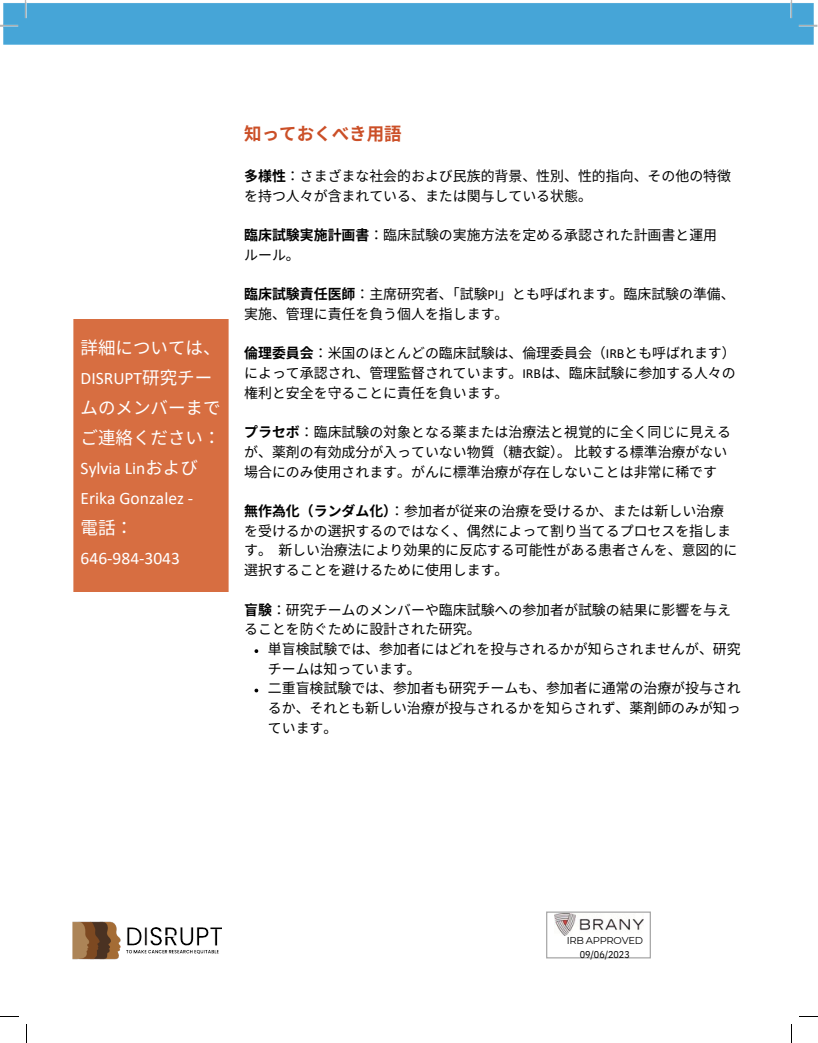
<style>
.page{position:relative;width:818px;height:1043px;background:#fff}
.page>*{position:absolute;margin:0;border:0;box-sizing:border-box;transform-origin:0 0}
.t1{font:17.5px/30px "Calibri";color:#fff}
.t2{font:700 17.5px "Noto Sans CJ Ksc";color:#cb4f27}
.t3{font:13.88px/19.8px "Noto Sans CJ Ksc";color:#000}
.t4{font:10px "Montserrat";letter-spacing:-.03em;color:#000}
.t5{font:10px "IBM Plex Sans Cond";color:#000}
.s1{font-family:"Noto Sans CJ Ksc"}
.s2{font-weight:700}
.s3{font-family:"Calibri"}
</style>
<div class="page">
<svg style="left:26px;top:1024px;width:1px;height:18px"></svg>
<svg style="left:0;top:1016px;width:19px;height:1px"></svg>
<div style="left:73px;top:319px;width:156px;height:272px;background:#d76e41"></div>
<img style="left:72px;top:921px;width:49px;height:39px">
<img style="left:0;top:0;width:818px;height:45px">
<svg style="left:791px;top:1024px;width:1px;height:18px"></svg>
<svg style="left:799px;top:1016px;width:18px;height:1px"></svg>
<img style="left:126px;top:927px;width:95px;height:26px">
<img style="left:546px;top:911px;width:105px;height:48px">
<img style="left:554px;top:913px;width:89px;height:22px">
<svg style="left:254px;top:649px;width:4px;height:4px"></svg>
<svg style="left:254px;top:688px;width:4px;height:4px"></svg>
<h3 class="t1" style="left:81px;top:335px;width:141px"><span class="s1">詳細については、<br></span>DISRUPT<span class="s1">研究チームのメンバーまでご連絡ください：<br></span>Sylvia Lin<span class="s1">および<br></span>Erika Gonzalez -<br><span class="s1">電話：<br></span>646-984-3043</h3>
<h4 class="t2" style="left:244px;top:120px;width:158px">知っておくべき用語</h4>
<h4 class="t3" style="left:244px;top:165px;width:488px"><span class="s2">多様性</span>： さまざまな社会的および民族的背景、性別、性的指向、その他の特徴を持つ人々が含まれている、または関与している状態。</h4>
<p class="t3" style="left:244px;top:224px;width:472px"><span class="s2">臨床試験実施計画書</span>： 臨床試験の実施方法を定める承認された計画書と運用ルール。</p>
<p class="t3" style="left:244px;top:284px;width:492px"><span class="s2">臨床試験責任医師</span>： 主席研究者、「試験<span class="s3">PI</span>」とも呼ばれます。臨床試験の準備、実施、管理に責任を負う個人を指します。</p>
<p class="t3" style="left:244px;top:343px;width:493px;text-align:justify"><span class="s2">倫理委員会</span>： 米国のほとんどの臨床試験は、倫理委員会（<span class="s3">IRB</span>とも呼ばれます）によって承認され、管理監督されています。<span class="s3">IRB</span>は、臨床試験に参加する人々の権利と安全を守ることに責任を負います。</p>
<p class="t3" style="left:244px;top:421px;width:488px"><span class="s2">プラセボ</span>： 臨床試験の対象となる薬または治療法と視覚的に全く同じに見えるが、薬剤の有効成分が入っていない物質（糖衣錠）。比較する標準治療がない場合にのみ使用されます。がんに標準治療が存在しないことは非常に稀です</p>
<p class="t3" style="left:244px;top:500px;width:494px"><span class="s2">無作為化（ランダム化）</span>： 参加者が従来の治療を受けるか、または新しい治療を受けるかの選択するのではなく、偶然によって割り当てるプロセスを指します。新しい治療法により効果的に反応する可能性がある患者さんを、意図的に選択することを避けるために使用します。</p>
<p class="t3" style="left:244px;top:599px;width:488px"><span class="s2">盲験</span>： 研究チームのメンバーや臨床試験への参加者が試験の結果に影響を与えることを防ぐために設計された研究。</p>
<p class="t3" style="left:268px;top:638px;width:473px">単盲検試験では、参加者にはどれを投与されるかが知らされませんが、研究チームは知っています。</p>
<p class="t3" style="left:268px;top:677px;width:474px;text-align:justify">二重盲検試験では、参加者も研究チームも、参加者に通常の治療が投与されるか、それとも新しい治療が投与されるかを知らされず、薬剤師のみが知っています。</p>
<h3 class="t4" style="left:566px;top:934px;width:78px">IRB APPROVED</h3>
<h4 class="t5" style="left:579px;top:947px;width:52px">09/06/2023</h4>
</div>
